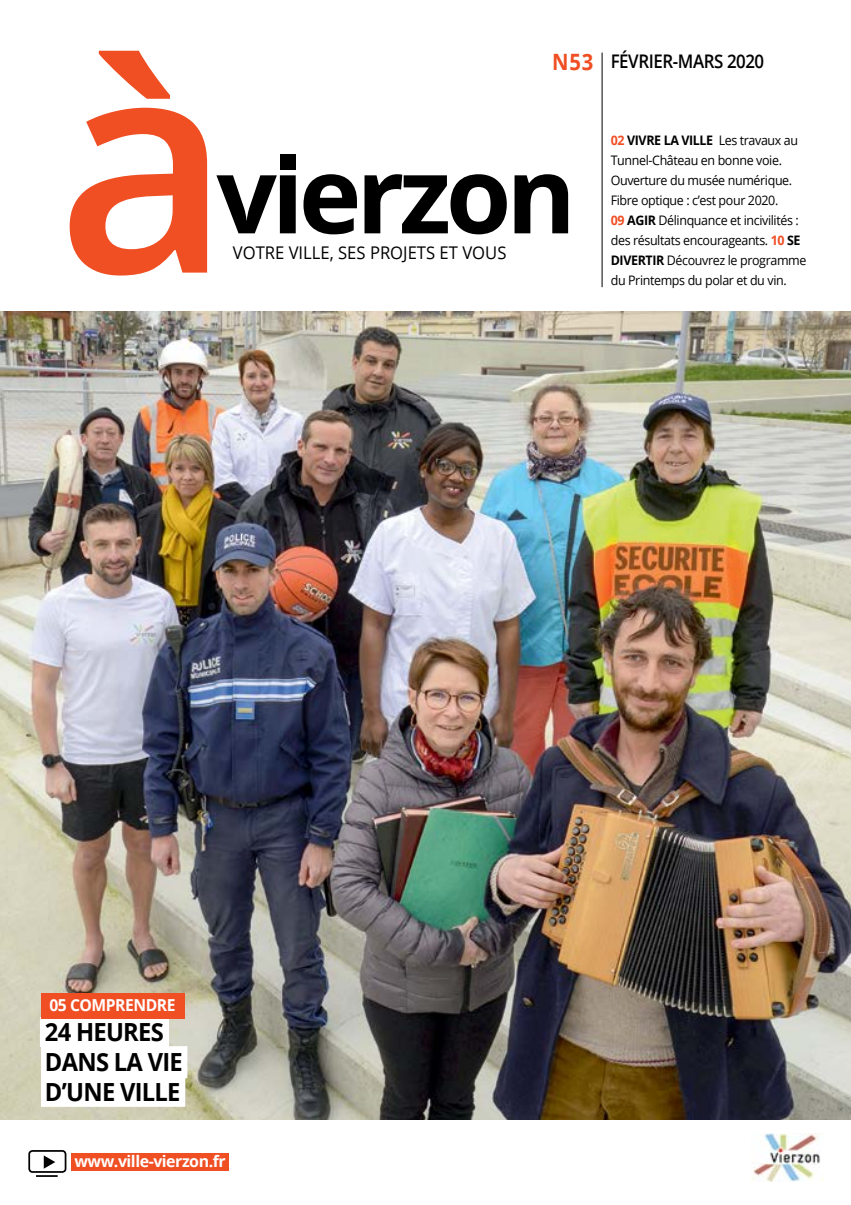
<style>
.page{position:relative;width:851px;height:1205px;background:#fff}
.page>*{position:absolute;margin:0;border:0;box-sizing:border-box;transform-origin:0 0}
.t1{font:700 25px/30px "Open Sans";letter-spacing:-.03em;color:#000;scale:.95 1}
.t2{font:600 18.75px "Open Sans";letter-spacing:-.025em;color:#000;scale:.9 1}
.t3{font:17.5px "Open Sans";color:#000;scale:.95 1}
.t4{font:700 16.5px "Open Sans";letter-spacing:-.03em;color:#fff;scale:.95 1}
.t5{font:700 15.88px "Open Sans";letter-spacing:-.03em;color:#fff}
.t6{font:13.12px/20px "Open Sans";letter-spacing:-.03em;color:#000;scale:.95 1}
.s1{font-weight:700;font-size:22.5px;color:#f04e23}
.s2{font-weight:700;color:#f04e23}
.s3{font-weight:700}
</style>
<div class="page">
<img style="left:0;top:312px;width:850px;height:808px">
<svg style="left:216px;top:174px;width:352px;height:60px"></svg>
<hr style="left:601px;top:53px;width:1px;height:234px;background:#000">
<svg style="left:70px;top:108px;width:137px;height:167px"></svg>
<svg style="left:99px;top:51px;width:71px;height:48px"></svg>
<div style="left:280px;top:155px;width:16px;height:15px;background:#000"></div>
<img style="left:751px;top:1133px;width:69px;height:48px">
<div style="left:71px;top:1152px;width:158px;height:18px;background:#f04e23"></div>
<hr style="left:36px;top:1175px;width:22px;height:2px;background:#000">
<svg style="left:44px;top:1155px;width:11px;height:13px"></svg>
<div style="left:28px;top:1150px;width:38px;height:23px;border:2px solid #000;border-radius:3px"></div>
<div style="left:41px;top:1073px;width:144px;height:34px;background:#fff"></div>
<div style="left:41px;top:1017px;width:128px;height:29px;background:#fff"></div>
<div style="left:41px;top:1046px;width:146px;height:32px;background:#fff"></div>
<div style="left:41px;top:993px;width:143px;height:25px;background:#f04e23"></div>
<h3 class="t3" style="left:233px;top:240px;width:288px">Votre ville, Ses projets et vous</h3>
<h2 class="t2" style="left:552px;top:48px;width:237px"><span class="s1">N53</span> FÉVRIER-MARS 2020</h2>
<p class="t6" style="left:610px;top:130px;width:207px"><span class="s2">02</span> <span class="s3">VIVRE LA VILLE</span> Les travaux au<br>Tunnel-Château en bonne voie.<br>Ouverture du musée numérique.<br>Fibre optique : c’est pour 2020.<br><span class="s2">09</span> <span class="s3">AGI R</span> Délinquance et incivilités : des résultats encourageants. <span class="s2">10</span> <span class="s3">SE<br>DIVERTIR</span> Découvrez le programme du Printemps du polar et du vin.</p>
<p class="t4" style="left:49px;top:993px;width:134px">05 COMPRENDRE</p>
<h1 class="t1" style="left:45px;top:1016px;width:141px">24 HEURES<br>DANS LA VIE<br>D’UNE VI LLE</h1>
<p class="t5" style="left:74px;top:1150px;width:153px">WWW.VILLE-VIERZON.FR</p>
</div>
